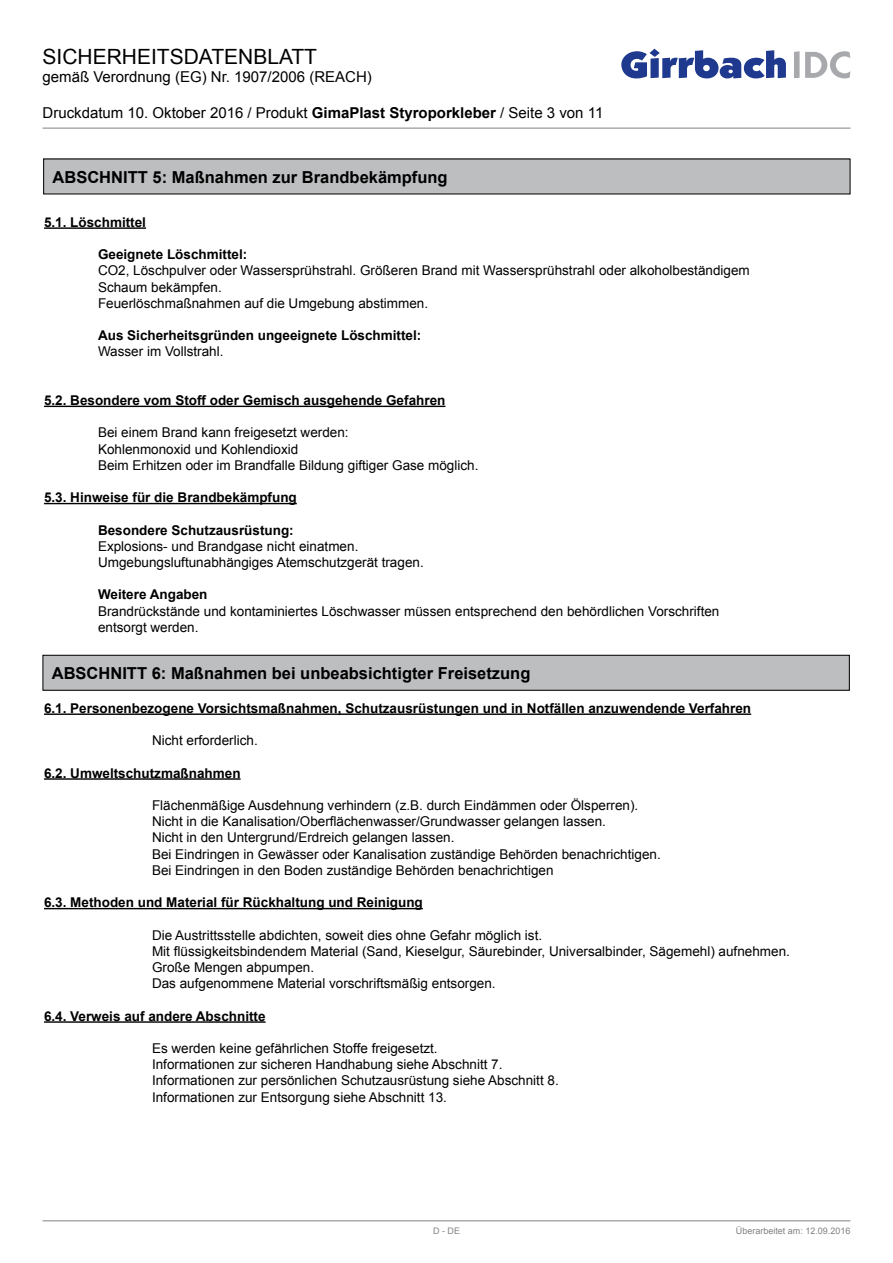
<style>
.page{position:relative;width:893px;height:1263px;background:#fff}
.page>*{position:absolute;margin:0;border:0;box-sizing:border-box;transform-origin:0 0}
.t1{font:21px "Arial";color:#000}
.t2{font:700 16.5px "Arial";color:#000}
.t3{font:15px "Arial";color:#000}
.t4{font:13.5px/16.2px "Arial";color:#000}
.t5{font:700 13.5px "Arial";color:#000}
.t6{font:9px "Arial";color:#808285}
.s1{font-weight:700}
</style>
<div class="page">
<svg style="left:621px;top:49px;width:165px;height:29px"></svg>
<svg style="left:794px;top:51px;width:56px;height:27px"></svg>
<hr style="left:43px;top:128px;width:807px;height:1px;background:#808285">
<hr style="left:43px;top:1220px;width:807px;height:1px;background:#808285">
<div style="left:44px;top:159px;width:806px;height:35px;background:#bcbec0"></div>
<hr style="left:44px;top:227px;width:102px;height:2px;background:#000">
<hr style="left:44px;top:406px;width:401px;height:1px;background:#000">
<hr style="left:44px;top:503px;width:253px;height:1px;background:#000">
<hr style="left:44px;top:713px;width:707px;height:2px;background:#000">
<hr style="left:44px;top:778px;width:197px;height:2px;background:#000">
<hr style="left:44px;top:908px;width:379px;height:1px;background:#000">
<hr style="left:44px;top:1021px;width:222px;height:2px;background:#000">
<div style="left:43px;top:655px;width:806px;height:35px;background:#bcbec0"></div>
<div style="left:43px;top:655px;width:807px;height:36px;border:1px solid #000"></div>
<h1 class="t1" style="left:43px;top:43px;width:276px">SICHERHEITSDATENBLATT</h1>
<p class="t3" style="left:43px;top:67px;width:331px">gemäß Verordnung (EG) Nr. 1907/2006 (REACH)</p>
<p class="t3" style="left:43px;top:103px;width:562px">Druckdatum 10. Oktober 2016 / Produkt <span class="s1">GimaPlast Styroporkleber</span> / Seite 3 von 11</p>
<p class="t2" style="left:53px;top:166px;width:397px">ABSCHNITT 5: Maßnahmen zur Brandbekämpfung</p>
<p class="t5" style="left:44px;top:213px;width:104px">5.1. Löschmittel</p>
<p class="t5" style="left:98px;top:245px;width:151px">Geeignete Löschmittel:</p>
<p class="t4" style="left:98px;top:263px;width:653px">CO2, Löschpulver oder Wassersprühstrahl. Größeren Brand mit Wassersprühstrahl oder alkoholbeständigem<br>Schaum bekämpfen.<br>Feuerlöschmaßnahmen auf die Umgebung abstimmen.</p>
<p class="t5" style="left:98px;top:326px;width:325px">Aus Sicherheitsgründen ungeeignete Löschmittel:</p>
<p class="t4" style="left:98px;top:344px;width:127px">Wasser im Vollstrahl.</p>
<p class="t5" style="left:44px;top:391px;width:403px">5.2. Besondere vom Stoff oder Gemisch ausgehende Gefahren</p>
<p class="t4" style="left:98px;top:425px;width:382px">Bei einem Brand kann freigesetzt werden:<br>Kohlenmonoxid und Kohlendioxid<br>Beim Erhitzen oder im Brandfalle Bildung giftiger Gase möglich.</p>
<p class="t5" style="left:44px;top:488px;width:254px">5.3. Hinweise für die Brandbekämpfung</p>
<p class="t5" style="left:98px;top:521px;width:197px">Besondere Schutzausrüstung:</p>
<p class="t4" style="left:98px;top:538px;width:327px">Explosions- und Brandgase nicht einatmen.<br>Umgebungsluftunabhängiges Atemschutzgerät tragen.</p>
<p class="t5" style="left:98px;top:586px;width:111px">Weitere Angaben</p>
<p class="t4" style="left:98px;top:603px;width:623px">Brandrückstände und kontaminiertes Löschwasser müssen entsprechend den behördlichen Vorschriften entsorgt werden.</p>
<p class="t2" style="left:52px;top:662px;width:480px">ABSCHNITT 6: Maßnahmen bei unbeabsichtigter Freisetzung</p>
<p class="t5" style="left:44px;top:699px;width:709px">6.1. Personenbezogene Vorsichtsmaßnahmen, Schutzausrüstungen und in Notfällen anzuwendende Verfahren</p>
<p class="t4" style="left:152px;top:732px;width:107px">Nicht erforderlich.</p>
<p class="t5" style="left:44px;top:764px;width:198px">6.2. Umweltschutzmaßnahmen</p>
<p class="t4" style="left:152px;top:797px;width:510px">Flächenmäßige Ausdehnung verhindern (z.B. durch Eindämmen oder Ölsperren).<br>Nicht in die Kanalisation/Oberflächenwasser/Grundwasser gelangen lassen.<br>Nicht in den Untergrund/Erdreich gelangen lassen.<br>Bei Eindringen in Gewässer oder Kanalisation zuständige Behörden benachrichtigen.<br>Bei Eindringen in den Boden zuständige Behörden benachrichtigen</p>
<p class="t5" style="left:44px;top:893px;width:380px">6.3. Methoden und Material für Rückhaltung und Reinigung</p>
<p class="t4" style="left:152px;top:927px;width:639px">Die Austrittsstelle abdichten, soweit dies ohne Gefahr möglich ist.<br>Mit flüssigkeitsbindendem Material (Sand, Kieselgur, Säurebinder, Universalbinder, Sägemehl) aufnehmen.<br>Große Mengen abpumpen.<br>Das aufgenommene Material vorschriftsmäßig entsorgen.</p>
<p class="t5" style="left:44px;top:1007px;width:223px">6.4. Verweis auf andere Abschnitte</p>
<p class="t4" style="left:152px;top:1040px;width:408px">Es werden keine gefährlichen Stoffe freigesetzt.<br>Informationen zur sicheren Handhabung siehe Abschnitt 7.<br>Informationen zur persönlichen Schutzausrüstung siehe Abschnitt 8.<br>Informationen zur Entsorgung siehe Abschnitt 13.</p>
<p class="t6" style="left:433px;top:1225px;width:28px">D - DE</p>
<p class="t6" style="left:736px;top:1225px;width:116px">Überarbeitet am: 12.09.2016</p>
</div>
